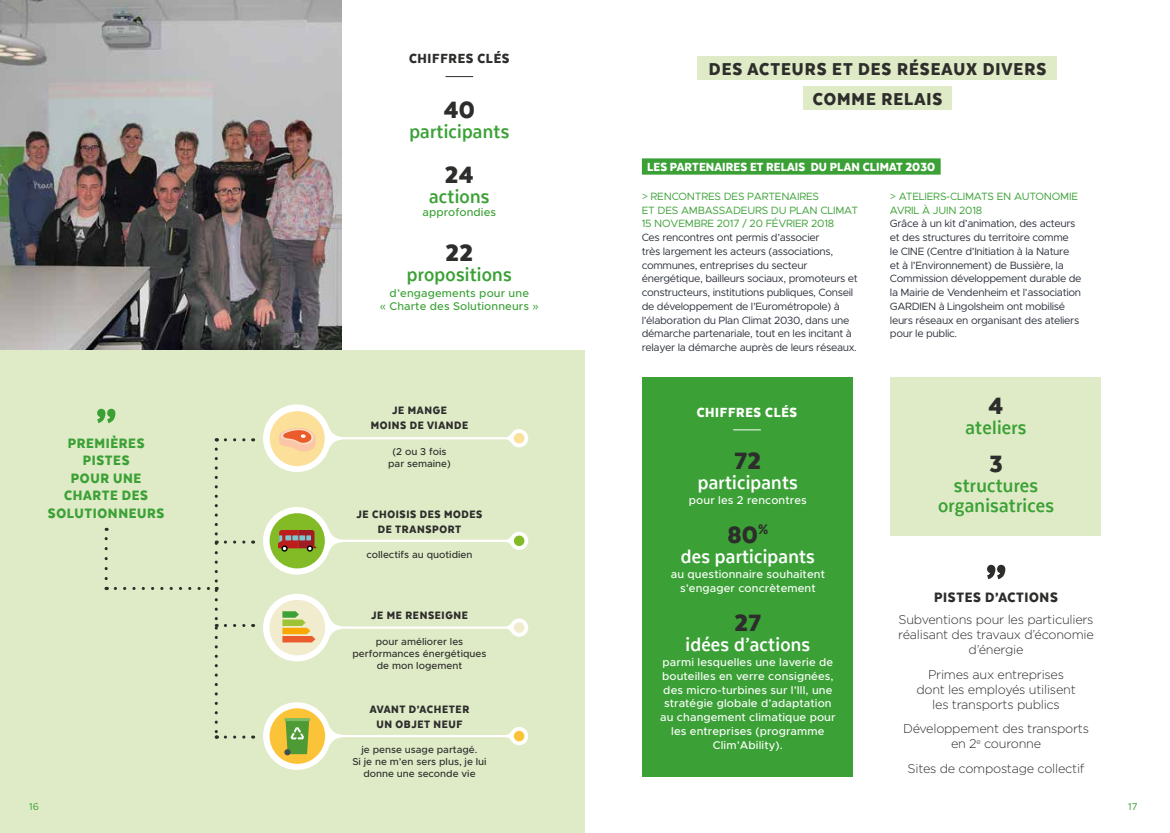
<style>
.page{position:relative;width:1170px;height:833px;background:#fff}
.page>*{position:absolute;margin:0;border:0;box-sizing:border-box;transform-origin:0 0}
.t1{font:900 52.25px "Texta Narrow";color:#3ba136}
.t2{font:900 52.25px "Texta Narrow";color:#2d2d2c}
.t3{font:900 27.5px "Texta Narrow";letter-spacing:.01em;color:#2d2d2c}
.t4{font:700 22.5px/20px "Texta Narrow";letter-spacing:.01em;color:#3ba136;text-align:center}
.t5{font:700 22.5px "Texta Narrow";letter-spacing:.01em;color:#fff}
.t6{font:900 20px/30px "Texta Narrow";letter-spacing:.05em;color:#2d2d2c;text-align:center}
.t7{font:900 15.88px/17.4px "Texta Narrow";letter-spacing:.04em;color:#3ba136;text-align:center}
.t8{font:900 15.88px "Texta Narrow";letter-spacing:.04em;color:#2d2d2c}
.t9{font:900 15.38px "Texta Narrow";letter-spacing:.04em;color:#2d2d2c}
.t10{font:900 15.38px "Texta Narrow";letter-spacing:.04em;color:#fff}
.t11{font:900 13.75px "Texta Narrow";letter-spacing:.01em;color:#fff}
.t12{font:300 12.62px/15px "Gotham";letter-spacing:-.02em;color:#2d2d2c;text-align:center}
.t13{font:900 12.5px/15px "Texta Narrow";letter-spacing:.05em;color:#2d2d2c;text-align:center}
.t14{font:500 11.25px/13.8px "Metropolis";letter-spacing:.01em;color:#fff;text-align:center}
.t15{font:500 11.25px/13.8px "Metropolis";letter-spacing:.01em;color:#3ba136;text-align:center}
.t16{font:10.62px/13.8px "Metropolis";letter-spacing:-.03em;color:#2c323b}
.t17{font:10.62px/13.8px "Metropolis";letter-spacing:-.02em;color:#3ba136}
.t18{font:500 10px/12px "Metropolis";color:#2d2d2c;text-align:center}
.t19{font:10px "Metropolis";color:#3ba136}
.s1{font-family:"Gotham";font-weight:400}
</style>
<div class="page">
<div style="left:0;top:350px;width:585px;height:483px;background:#dfebc6"></div>
<div style="left:697px;top:57px;width:360px;height:23px;background:#dfebc6"></div>
<div style="left:803px;top:86px;width:148px;height:24px;background:#dfebc6"></div>
<svg style="left:445px;top:76px;width:28px;height:1px"></svg>
<svg style="left:263px;top:404px;width:265px;height:68px"></svg>
<svg style="left:263px;top:507px;width:265px;height:67px"></svg>
<div style="left:514px;top:535px;width:10px;height:11px;background:#83bb26;border-radius:50%"></div>
<svg style="left:263px;top:594px;width:265px;height:67px"></svg>
<svg style="left:263px;top:702px;width:265px;height:68px"></svg>
<hr style="left:284px;top:718px;width:26px;height:3px;background:#7dbd61">
<svg style="left:225px;top:438px;width:28px;height:3px"></svg>
<svg style="left:225px;top:540px;width:28px;height:3px"></svg>
<svg style="left:105px;top:528px;width:3px;height:50px"></svg>
<svg style="left:225px;top:624px;width:28px;height:3px"></svg>
<svg style="left:115px;top:449px;width:103px;height:289px"></svg>
<svg style="left:225px;top:735px;width:28px;height:3px"></svg>
<div style="left:642px;top:158px;width:298px;height:17px;background:#3ba136"></div>
<div style="left:641px;top:377px;width:211px;height:399px;background:#3ba136"></div>
<svg style="left:733px;top:429px;width:27px;height:1px"></svg>
<div style="left:889px;top:377px;width:211px;height:158px;background:#dfebc6"></div>
<img style="left:0;top:0;width:341px;height:350px">
<h1 class="t1" style="left:96px;top:397px;width:23px">”</h1>
<h3 class="t7" style="left:48px;top:452px;width:118px">PISTES<br>POUR UNE<br>CHARTE DES<br>SOLUTIONNEURS</h3>
<h3 class="t7" style="left:68px;top:434px;width:78px">PREMIÈRES</h3>
<h3 class="t9" style="left:409px;top:51px;width:102px">CHIFFRES CLÉS</h3>
<h2 class="t3" style="left:443px;top:95px;width:33px">40</h2>
<h3 class="t4" style="left:409px;top:121px;width:101px">participants</h3>
<h2 class="t3" style="left:445px;top:160px;width:30px">24</h2>
<h3 class="t4" style="left:429px;top:186px;width:62px">actions</h3>
<p class="t15" style="left:422px;top:205px;width:75px">approfondies</p>
<h2 class="t3" style="left:445px;top:238px;width:29px">22</h2>
<h3 class="t4" style="left:407px;top:264px;width:106px">propositions</h3>
<p class="t15" style="left:380px;top:286px;width:160px">d’engagements pour une<br><span class="s1">«</span> Charte des Solutionneurs <span class="s1">»</span></p>
<p class="t13" style="left:370px;top:403px;width:99px">JE MANGE<br>MOINS DE VIANDE</p>
<p class="t18" style="left:388px;top:446px;width:64px">(2 ou 3 fois par semaine)</p>
<p class="t13" style="left:356px;top:506px;width:127px">JE CHOISIS DES MODES<br>DE TRANSPORT</p>
<p class="t18" style="left:366px;top:548px;width:107px">collectifs au quotidien</p>
<p class="t13" style="left:371px;top:607px;width:98px">JE ME RENSEIGNE</p>
<p class="t18" style="left:352px;top:635px;width:135px">pour améliorer les performances énergétiques de mon logement</p>
<p class="t13" style="left:370px;top:701px;width:101px">AVANT D’ACHETER<br>UN OBJET NEUF</p>
<p class="t18" style="left:352px;top:743px;width:136px">je pense usage partagé.<br>Si je ne m’en sers plus, je lui donne une seconde vie</p>
<h3 class="t6" style="left:709px;top:54px;width:339px">DES ACTEURS ET DES RÉSEAUX DIVERS<br>COMME RELAIS</h3>
<p class="t11" style="left:647px;top:159px;width:290px">LES PARTENAIRES ET RELAIS DU PLAN CLIMAT 2030</p>
<p class="t17" style="left:889px;top:189px;width:190px">&gt; ATELIERS-CLIMATS EN AUTONOMIE<br>AVRIL À JUIN 2018</p>
<p class="t16" style="left:889px;top:217px;width:193px">Grâce à un kit d’animation, des acteurs et des structures du territoire comme<br>le CINE (Centre d’Initiation à la Nature et à l’Environnement) de Bussière, la Commission développement durable de la Mairie de Vendenheim et l’association GARDIEN à Lingolsheim ont mobilisé leurs réseaux en organisant des ateliers pour le public.</p>
<p class="t17" style="left:641px;top:189px;width:218px">&gt; RENCONTRES DES PARTENAIRES<br>ET DES AMBASSADEURS DU PLAN CLIMAT<br>15 NOVEMBRE 2017 / 20 FÉVRIER 2018</p>
<p class="t16" style="left:641px;top:230px;width:217px">Ces rencontres ont permis d’associer<br>très largement les acteurs (associations, communes, entreprises du secteur énergétique, bailleurs sociaux, promoteurs et constructeurs, institutions publiques, Conseil de développement de l’Eurométropole) à l’élaboration du Plan Climat 2030, dans une démarche partenariale, tout en les incitant à relayer la démarche auprès de leurs réseaux.</p>
<h3 class="t10" style="left:696px;top:404px;width:102px">CHIFFRES CLÉS</h3>
<h2 class="t3" style="left:734px;top:446px;width:28px">72</h2>
<h3 class="t5" style="left:697px;top:470px;width:101px">participants</h3>
<p class="t14" style="left:689px;top:493px;width:119px">pour les 2 rencontres</p>
<h2 class="t3" style="left:727px;top:520px;width:42px">80<sup>%</sup></h2>
<h3 class="t5" style="left:680px;top:545px;width:135px">des participants</h3>
<p class="t14" style="left:670px;top:567px;width:156px">au questionnaire souhaitent s’engager concrètement</p>
<h2 class="t3" style="left:734px;top:609px;width:28px">27</h2>
<h3 class="t5" style="left:685px;top:633px;width:126px">idées d’actions</h3>
<p class="t14" style="left:660px;top:655px;width:177px">parmi lesquelles une laverie de bouteilles en verre consignées, des micro-turbines sur l’Ill, une stratégie globale d’adaptation au changement climatique pour les entreprises (programme<br>Clim’Ability).</p>
<h2 class="t3" style="left:988px;top:391px;width:16px">4</h2>
<h3 class="t4" style="left:965px;top:416px;width:63px">ateliers</h3>
<h2 class="t3" style="left:989px;top:450px;width:15px">3</h2>
<h3 class="t4" style="left:938px;top:475px;width:117px">structures organisatrices</h3>
<h1 class="t2" style="left:985px;top:553px;width:23px">”</h1>
<h3 class="t8" style="left:934px;top:589px;width:125px">PISTES D’ACTIONS</h3>
<p class="t12" style="left:898px;top:612px;width:197px">Subventions pour les particuliers réalisant des travaux d’économie d’énergie</p>
<p class="t12" style="left:916px;top:666px;width:161px">Primes aux entreprises dont les employés utilisent les transports publics</p>
<p class="t12" style="left:903px;top:721px;width:187px">Développement des transports en 2<sup>e</sup> couronne</p>
<p class="t12" style="left:907px;top:760px;width:178px">Sites de compostage collectif</p>
<p class="t19" style="left:29px;top:800px;width:11px">16</p>
<p class="t19" style="left:1128px;top:800px;width:11px">17</p>
</div>
